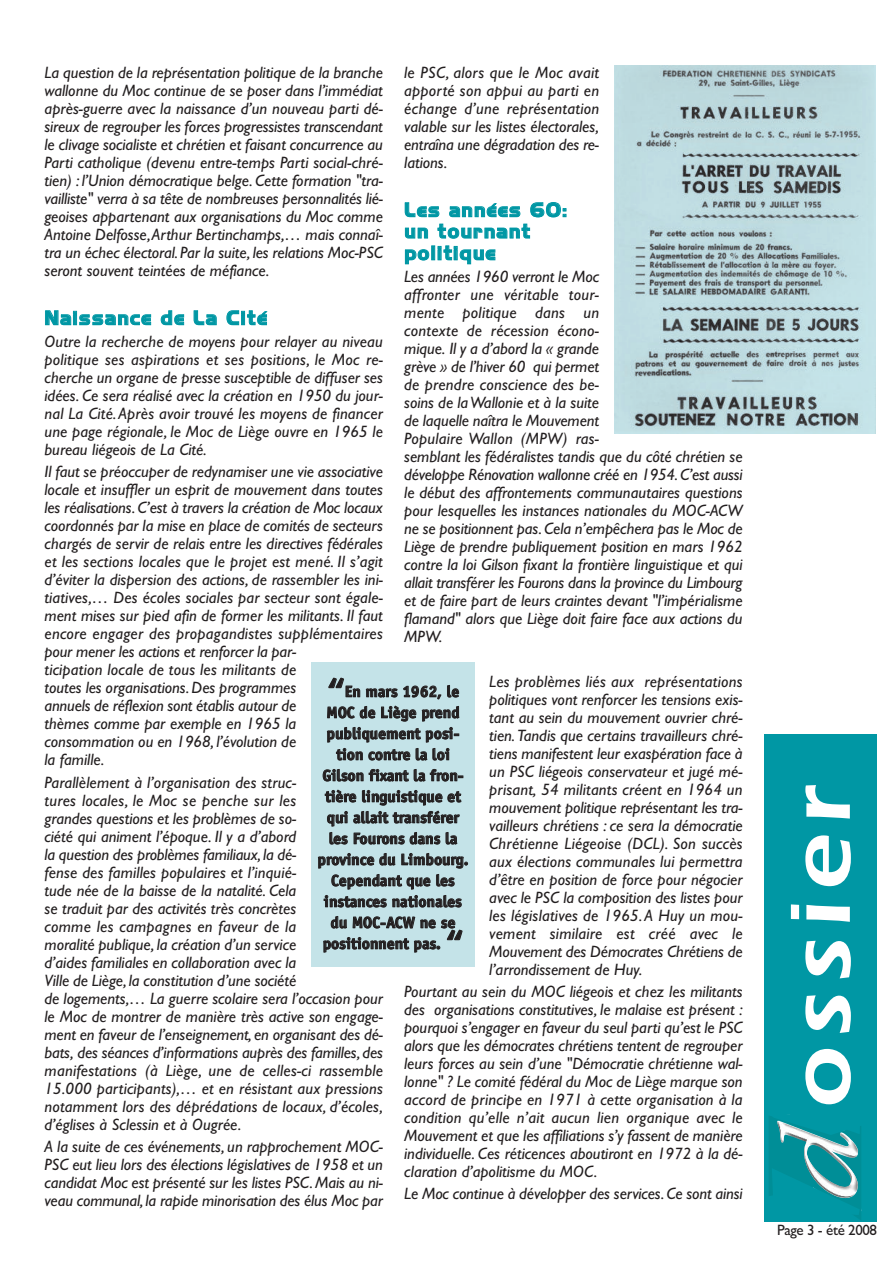
<style>
.page{position:relative;width:893px;height:1263px;background:#fff}
.page>*{position:absolute;margin:0;border:0;box-sizing:border-box;transform-origin:0 0}
.t1{font:600 87.3px "Itc Eras";letter-spacing:.095em;color:#fff;scale:1.16 1}
.t2{font:700 36px "Officina Sans";color:#231f20}
.t3{font:700 18px/21.6px "Highland Gothic FLF";letter-spacing:.085em;color:#0097a4}
.t4{font:italic 16.5px/18px "Gill Sans";color:#231f20;text-align:justify}
.t5{font:700 15.75px "Officina Sans";color:#231f20}
.t6{font:15px "Gill Sans";letter-spacing:-.025em;color:#231f20}
</style>
<div class="page">
<div style="left:765px;top:735px;width:112px;height:487px;background:#0097a4"></div>
<img style="left:769px;top:1116px;width:92px;height:104px">
<svg style="left:770px;top:1114px;width:91px;height:101px"></svg>
<div style="left:311px;top:662px;width:163px;height:304px;background:#c4e3e8"></div>
<img style="left:614px;top:65px;width:261px;height:369px">
<p class="t4" style="left:404px;top:64px;width:196px">le PSC, alors que le Moc avait apporté son appui au parti en échange d’une représentation valable sur les listes électorales, entraîna une dégradation des re&shy;lations.</p>
<p class="t3" style="left:405px;top:200px;width:164px">Les années 60: un tournant politique</p>
<p class="t4" style="left:404px;top:268px;width:340px;text-align:left">Les années 1960 verront le Moc<br>affronter une véritable tour-<br>mente politique dans un<br>contexte de récession écono-<br>mique. Il y a d’abord la « grande<br>grève » de l’hiver 60 qui permet<br>de prendre conscience des be-<br>soins de laWallonie et à la suite<br>de laquelle naîtra le Mouvement<br>Populaire Wallon (MPW) ras-<br>semblant les fédéralistes tandis que du côté chrétien se développe Rénovation wallonne créé en 1954.C’est aussi le début des affrontements communautaires questions pour lesquelles les instances nationales du MOC-ACW ne se positionnent pas.Cela n’empêchera pas le Moc de Liège de prendre publiquement position en mars 1962 contre la loi Gilson fixant la frontière linguistique et qui allait transférer les Fourons dans la province du Limbourg et de faire part de leurs craintes devant "l’impérialisme flamand" alors que Liège doit faire face aux actions du MPW.</p>
<p class="t4" style="left:489px;top:672px;width:255px">Les problèmes liés aux représentations politiques vont renforcer les tensions exis&shy;tant au sein du mouvement ouvrier chré&shy;tien.Tandis que certains travailleurs chré&shy;tiens manifestent leur exaspération face à un PSC liégeois conservateur et jugé mé&shy;prisant, 54 militants créent en 1964 un mouvement politique représentant les tra&shy;vailleurs chrétiens : ce sera la démocratie Chrétienne Liégeoise (DCL). Son succès aux élections communales lui permettra d’être en position de force pour négocier avec le PSC la composition des listes pour les législatives de 1965. A Huy un mou&shy;vement similaire est créé avec le Mouvement des Démocrates Chrétiens de l’arrondissement de Huy.</p>
<p class="t4" style="left:404px;top:982px;width:340px">Pourtant au sein du MOC liégeois et chez les militants des organisations constitutives, le malaise est présent : pourquoi s’engager en faveur du seul parti qu’est le PSC alors que les démocrates chrétiens tentent de regrouper leurs forces au sein d’une "Démocratie chrétienne wal&shy;lonne" ? Le comité fédéral du Moc de Liège marque son accord de principe en 1971 à cette organisation à la condition qu’elle n’ait aucun lien organique avec le Mouvement et que les affiliations s’y fassent de manière individuelle. Ces réticences aboutiront en 1972 à la dé&shy;claration d’apolitisme du MOC.</p>
<p class="t4" style="left:404px;top:1185px;width:340px">Le Moc continue à développer des services.Ce sont ainsi</p>
<p class="t4" style="left:45px;top:64px;width:340px">La question de la représentation politique de la branche wallonne du Moc continue de se poser dans l’immédiat après-guerre avec la naissance d’un nouveau parti dé&shy;sireux de regrouper les forces progressistes transcendant le clivage socialiste et chrétien et faisant concurrence au Parti catholique (devenu entre-temps Parti social-chré&shy;tien) : l’Union démocratique belge. Cette formation "tra&shy;vailliste" verra à sa tête de nombreuses personnalités lié&shy;geoises appartenant aux organisations du Moc comme Antoine Delfosse,Arthur Bertinchamps,… mais connaî&shy;tra un échec électoral. Par la suite, les relations Moc-PSC seront souvent teintées de méfiance.</p>
<p class="t3" style="left:45px;top:308px;width:224px">Naissance de La Cité</p>
<p class="t4" style="left:45px;top:332px;width:340px">Outre la recherche de moyens pour relayer au niveau politique ses aspirations et ses positions, le Moc re&shy;cherche un organe de presse susceptible de diffuser ses idées. Ce sera réalisé avec la création en 1950 du jour&shy;nal La Cité.Après avoir trouvé les moyens de financer une page régionale, le Moc de Liège ouvre en 1965 le bureau liégeois de La Cité.</p>
<p class="t4" style="left:45px;top:463px;width:340px;text-align:left">Il faut se préoccuper de redynamiser une vie associative locale et insuffler un esprit de mouvement dans toutes les réalisations.C’est à travers la création de Moc locaux coordonnés par la mise en place de comités de secteurs chargés de servir de relais entre les directives fédérales et les sections locales que le projet est mené. Il s’agit d’éviter la dispersion des actions, de rassembler les ini&shy;tiatives,… Des écoles sociales par secteur sont égale&shy;ment mises sur pied afin de former les militants. Il faut encore engager des propagandistes supplémentaires pour mener les actions et renforcer la par-<br>ticipation locale de tous les militants de<br>toutes les organisations.Des programmes<br>annuels de réflexion sont établis autour de<br>thèmes comme par exemple en 1965 la consommation ou en 1968, l’évolution de<br>la famille.</p>
<p class="t4" style="left:45px;top:773px;width:340px;text-align:left">Parallèlement à l’organisation des struc-<br>tures locales, le Moc se penche sur les<br>grandes questions et les problèmes de so-<br>ciété qui animent l’époque. Il y a d’abord<br>la question des problèmes familiaux, la dé-<br>fense des familles populaires et l’inquié-<br>tude née de la baisse de la natalité. Cela<br>se traduit par des activités très concrètes<br>comme les campagnes en faveur de la<br>moralité publique, la création d’un service<br>d’aides familiales en collaboration avec la<br>Ville de Liège, la constitution d’une société<br>de logements,… La guerre scolaire sera l’occasion pour le Moc de montrer de manière très active son engage&shy;ment en faveur de l’enseignement, en organisant des dé&shy;bats, des séances d’informations auprès des familles, des manifestations (à Liège, une de celles-ci rassemble 15.000 participants),… et en résistant aux pressions notamment lors des déprédations de locaux, d’écoles, d’églises à Sclessin et à Ougrée.</p>
<p class="t4" style="left:45px;top:1137px;width:340px">A la suite de ces événements, un rapprochement MOC-PSC eut lieu lors des élections législatives de 1958 et un candidat Moc est présenté sur les listes PSC.Mais au ni&shy;veau communal, la rapide minorisation des élus Moc par</p>
<h2 class="t2" style="left:327px;top:678px;width:19px">“</h2>
<p class="t5" style="left:345px;top:685px;width:116px">En mars 1962, le</p>
<p class="t5" style="left:326px;top:706px;width:135px">MOC de Liège prend</p>
<p class="t5" style="left:326px;top:727px;width:134px">publiquement posi-</p>
<p class="t5" style="left:336px;top:748px;width:115px">tion contre la loi</p>
<p class="t5" style="left:322px;top:769px;width:143px">Gilson fixant la fron-</p>
<p class="t5" style="left:325px;top:790px;width:137px">tière linguistique et</p>
<p class="t5" style="left:327px;top:811px;width:134px">qui allait transférer</p>
<p class="t5" style="left:329px;top:832px;width:130px">les Fourons dans la</p>
<p class="t5" style="left:317px;top:853px;width:152px">province du Limbourg.</p>
<p class="t5" style="left:331px;top:874px;width:125px">Cependant que les</p>
<p class="t5" style="left:324px;top:895px;width:139px">instances nationales</p>
<p class="t5" style="left:331px;top:916px;width:126px">du MOC-ACW ne se</p>
<p class="t5" style="left:323px;top:937px;width:119px">positionnent pas.</p>
<h2 class="t2" style="left:446px;top:930px;width:19px">“</h2>
<h1 class="t1" style="left:792px;top:1109px;width:281px;rotate:-90deg">ossier</h1>
<p class="t6" style="left:777px;top:1221px;width:102px">Page 3 - été 2008</p>
</div>
